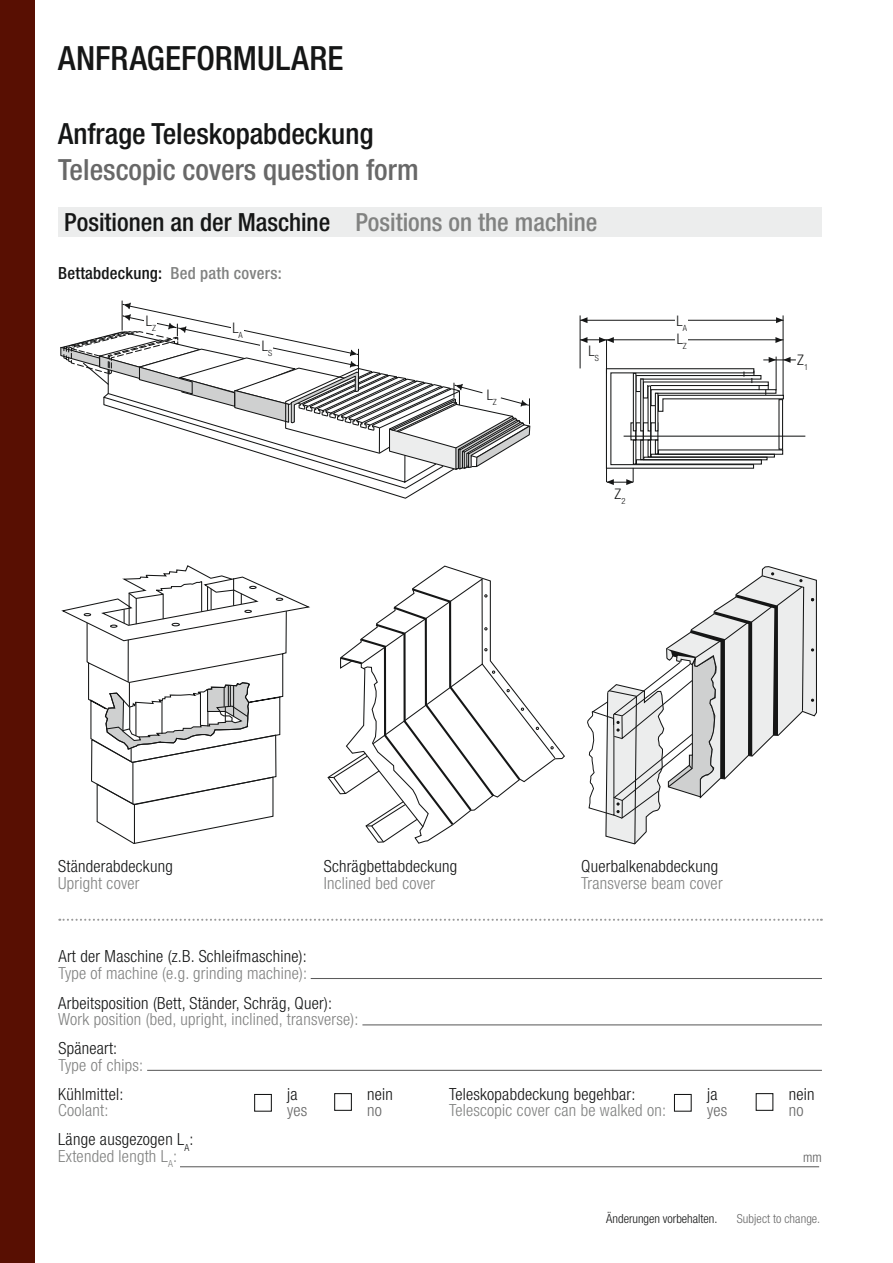
<style>
.page{position:relative;width:893px;height:1263px;background:#fff}
.page>*{position:absolute;margin:0;border:0;box-sizing:border-box;transform-origin:0 0}
.t1{font:500 condensed 33.45px "Helvetica Neue LT Pro";color:#151616}
.t2{font:500 condensed 29.25px "Helvetica Neue LT Pro";color:#686868}
.t3{font:500 condensed 29.25px "Helvetica Neue LT Pro";color:#151616}
.t4{font:500 condensed 25.05px "Helvetica Neue LT Pro";color:#151616}
.t5{font:300 condensed 16.65px/16.6px "Helvetica Neue LT Pro";letter-spacing:.015em;color:#151616}
.t6{font:300 condensed 16.65px "Helvetica Neue LT Pro";letter-spacing:.015em;color:#818281}
.t7{font:500 condensed 16.65px "Helvetica Neue LT Pro";letter-spacing:.015em;color:#151616}
.t8{font:300 condensed 16.65px "Helvetica Neue LT Pro";letter-spacing:.015em;color:#686868}
.t9{font:300 condensed 14.55px "Helvetica Neue LT Pro";color:#151616}
.t10{font:300 condensed 13.5px "Helvetica Neue LT Pro";color:#5b5b5b}
.t11{font:300 condensed 12.6px "Helvetica Neue LT Pro";color:#151616}
.t12{font:300 condensed 12.6px "Helvetica Neue LT Pro";letter-spacing:.005em;color:#686868}
.s1{color:#818281}
</style>
<div class="page">
<svg style="left:60px;top:301px;width:471px;height:188px"></svg>
<hr style="left:624px;top:436px;width:181px;height:1px;background:#151616">
<hr style="left:580px;top:315px;width:1px;height:53px;background:#151616">
<hr style="left:606px;top:340px;width:1px;height:33px;background:#151616">
<hr style="left:580px;top:320px;width:203px;height:1px;background:#151616">
<hr style="left:580px;top:339px;width:203px;height:1px;background:#151616">
<hr style="left:763px;top:360px;width:33px;height:1px;background:#151616">
<hr style="left:783px;top:315px;width:1px;height:80px;background:#151616">
<div style="left:675px;top:332px;width:13px;height:14px;background:#fff"></div>
<div style="left:675px;top:314px;width:13px;height:14px;background:#fff"></div>
<svg style="left:776px;top:317px;width:7px;height:6px"></svg>
<svg style="left:580px;top:317px;width:7px;height:6px"></svg>
<svg style="left:580px;top:337px;width:7px;height:6px"></svg>
<svg style="left:599px;top:337px;width:15px;height:6px"></svg>
<svg style="left:775px;top:337px;width:8px;height:6px"></svg>
<svg style="left:605px;top:357px;width:185px;height:128px"></svg>
<svg style="left:61px;top:565px;width:249px;height:279px"></svg>
<svg style="left:327px;top:577px;width:229px;height:266px"></svg>
<svg style="left:587px;top:566px;width:230px;height:279px"></svg>
<div style="left:58px;top:207px;width:764px;height:30px;background:#eceded"></div>
<hr style="left:311px;top:978px;width:511px;height:1px;background:#5b5b5b">
<hr style="left:362px;top:1024px;width:460px;height:1px;background:#5b5b5b">
<hr style="left:147px;top:1070px;width:675px;height:1px;background:#5b5b5b">
<hr style="left:180px;top:1166px;width:639px;height:1px;background:#5b5b5b">
<svg style="left:59px;top:919px;width:763px;height:2px"></svg>
<div style="left:254px;top:1094px;width:18px;height:18px;border:1px solid #151616"></div>
<div style="left:674px;top:1094px;width:18px;height:18px;border:1px solid #151616"></div>
<div style="left:334px;top:1093px;width:18px;height:18px;border:1px solid #151616"></div>
<div style="left:756px;top:1093px;width:17px;height:18px;border:1px solid #151616"></div>
<div style="left:0;top:0;width:35px;height:1263px;background:#580f02"></div>
<h1 class="t1" style="left:58px;top:38px;width:287px">ANFRAGEFORMULARE</h1>
<h2 class="t3" style="left:58px;top:116px;width:317px">Anfrage Teleskopabdeckung</h2>
<h2 class="t2" style="left:58px;top:152px;width:362px">Telescopic covers question form</h2>
<h3 class="t4" style="left:64px;top:207px;width:535px">Positionen an der Maschine <span class="s1">Positions on the machine</span></h3>
<p class="t7" style="left:58px;top:263px;width:225px">Bettabdeckung: <span class="s1">Bed path covers:</span></p>
<p class="t9" style="left:146px;top:313px;width:12px">L<sub>Z</sub></p>
<p class="t9" style="left:232px;top:319px;width:12px">L<sub>A</sub></p>
<p class="t9" style="left:262px;top:337px;width:12px">L<sub>S</sub></p>
<p class="t9" style="left:487px;top:387px;width:12px">L<sub>Z</sub></p>
<p class="t9" style="left:588px;top:343px;width:12px">L<sub>S</sub></p>
<p class="t9" style="left:615px;top:485px;width:12px">Z<sub>2</sub></p>
<p class="t9" style="left:676px;top:312px;width:12px">L<sub>A</sub></p>
<p class="t9" style="left:677px;top:331px;width:12px">L<sub>Z</sub></p>
<p class="t9" style="left:797px;top:351px;width:12px">Z<sub>1</sub></p>
<p class="t5" style="left:58px;top:858px;width:116px">Ständerabdeckung</p>
<p class="t6" style="left:58px;top:873px;width:83px">Upright cover</p>
<p class="t5" style="left:324px;top:858px;width:135px">Schrägbettabdeckung</p>
<p class="t6" style="left:324px;top:873px;width:113px">Inclined bed cover</p>
<p class="t5" style="left:581px;top:858px;width:138px">Querbalkenabdeckung</p>
<p class="t6" style="left:581px;top:873px;width:143px">Transverse beam cover</p>
<p class="t5" style="left:58px;top:948px;width:250px">Art der Maschine (z.B. Schleifmaschine):</p>
<p class="t6" style="left:58px;top:963px;width:250px">Type of machine (e.g. grinding machine):</p>
<p class="t5" style="left:58px;top:994px;width:275px">Arbeitsposition (Bett, Ständer, Schräg, Quer):</p>
<p class="t6" style="left:58px;top:1010px;width:302px">Work position (bed, upright, inclined, transverse):</p>
<p class="t5" style="left:58px;top:1040px;width:60px">Späneart:</p>
<p class="t6" style="left:58px;top:1055px;width:86px">Type of chips:</p>
<p class="t5" style="left:58px;top:1085px;width:67px">Kühlmittel:</p>
<p class="t6" style="left:58px;top:1101px;width:52px">Coolant:</p>
<p class="t5" style="left:58px;top:1131px;width:137px">Länge ausgezogen L<sub>A</sub>:<br><span class="s1">Extended length L</span><sub>A</sub><span class="s1">:</span></p>
<p class="t5" style="left:287px;top:1085px;width:12px">ja</p>
<p class="t8" style="left:287px;top:1101px;width:22px">yes</p>
<p class="t5" style="left:367px;top:1085px;width:27px">nein</p>
<p class="t8" style="left:367px;top:1101px;width:16px">no</p>
<p class="t5" style="left:449px;top:1085px;width:188px">Teleskopabdeckung begehbar:</p>
<p class="t6" style="left:449px;top:1101px;width:219px">Telescopic cover can be walked on:</p>
<p class="t5" style="left:707px;top:1085px;width:12px">ja</p>
<p class="t8" style="left:707px;top:1101px;width:22px">yes</p>
<p class="t5" style="left:789px;top:1085px;width:27px">nein</p>
<p class="t8" style="left:789px;top:1101px;width:16px">no</p>
<p class="t10" style="left:803px;top:1149px;width:20px">mm</p>
<p class="t11" style="left:606px;top:1211px;width:113px">Änderungen vorbehalten.</p>
<p class="t12" style="left:737px;top:1211px;width:85px">Subject to change.</p>
</div>
